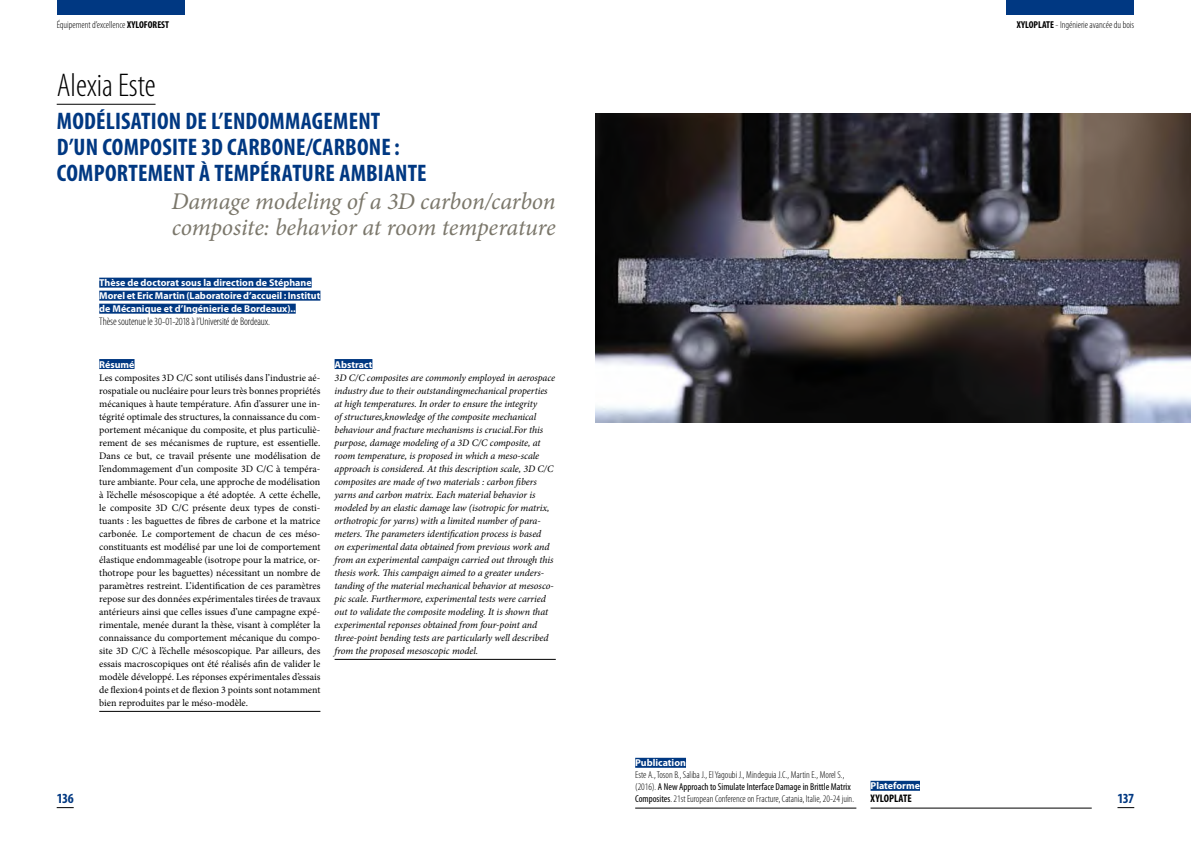
<style>
.page{position:relative;width:1191px;height:842px;background:#fff}
.page>*{position:absolute;margin:0;border:0;box-sizing:border-box;transform-origin:0 0}
.t1{font:300 condensed 33px "Myriad Pro";color:#000}
.t2{font:700 condensed 24px "Myriad Pro";letter-spacing:.005em;color:#003882}
.t3{font:italic 24px/26px "Minion Pro";letter-spacing:-.01em;color:#7b776b}
.t4{font:700 condensed 14px "Myriad Pro";letter-spacing:-.04em;color:#003882}
.t5{font:300 condensed 11px "Myriad Pro";letter-spacing:-.015em;color:#000}
.t6{font:700 condensed 11px "Myriad Pro";letter-spacing:-.005em;color:#000}
.t7{font:10px/13px "Minion Pro";color:#000;text-align:justify}
.t8{font:italic 10px/13px "Minion Pro";letter-spacing:-.01em;color:#000}
.t9{font:300 condensed 10px/12px "Myriad Pro";color:#000}
.t10{font:700 10px/13px "Myriad Pro";color:#fff}
.s1{font-weight:700}
.s2{font-weight:400}
</style>
<div class="page">
<div style="left:57px;top:0;width:127px;height:14px;background:#003882"></div>
<div style="left:1006px;top:0;width:128px;height:14px;background:#003882"></div>
<svg style="left:57px;top:807px;width:17px;height:1px"></svg>
<svg style="left:1117px;top:807px;width:17px;height:1px"></svg>
<hr style="left:57px;top:104px;width:98px;height:1px;background:#000">
<div style="left:99px;top:278px;width:213px;height:10px;background:#003882"></div>
<div style="left:99px;top:291px;width:221px;height:10px;background:#003882"></div>
<div style="left:99px;top:304px;width:197px;height:10px;background:#003882"></div>
<div style="left:99px;top:359px;width:35px;height:10px;background:#003882"></div>
<hr style="left:99px;top:711px;width:221px;height:1px;background:#000">
<div style="left:334px;top:359px;width:38px;height:10px;background:#003882"></div>
<hr style="left:334px;top:659px;width:222px;height:1px;background:#000">
<div style="left:635px;top:758px;width:51px;height:10px;background:#003882"></div>
<hr style="left:635px;top:808px;width:221px;height:1px;background:#000">
<div style="left:870px;top:781px;width:50px;height:10px;background:#003882"></div>
<hr style="left:870px;top:808px;width:221px;height:1px;background:#000">
<img style="left:595px;top:113px;width:596px;height:310px">
<p class="t9" style="left:57px;top:19px;width:114px">Équipement d’excellence <span class="s1">XYLOFOREST</span></p>
<p class="t9" style="left:1016px;top:19px;width:119px"><span class="s1">XYLOPLATE</span> - Ingénierie avancée du bois</p>
<h1 class="t1" style="left:57px;top:67px;width:100px">Alexia Este</h1>
<h2 class="t2" style="left:57px;top:106px;width:60px">MODÉLISATION</h2>
<h2 class="t2" style="left:186px;top:106px;width:52px">DE L’ENDOMMA</h2>
<h2 class="t2" style="left:312px;top:106px;width:24px">GEMENT</h2>
<h2 class="t2" style="left:57px;top:132px;width:57px">D’UN COMPOSITE</h2>
<h2 class="t2" style="left:201px;top:132px;width:38px">3D CARBONE</h2>
<h2 class="t2" style="left:306px;top:132px;width:18px">/CARBONE</h2>
<h2 class="t2" style="left:394px;top:132px;width:7px">:</h2>
<h2 class="t2" style="left:57px;top:158px;width:13px">COMPORTEMENT</h2>
<h2 class="t2" style="left:199px;top:158px;width:28px">À TEMP</h2>
<h2 class="t2" style="left:260px;top:158px;width:22px">ÉRATURE</h2>
<h2 class="t2" style="left:339px;top:158px;width:12px">AMBIANTE</h2>
<h2 class="t3" style="left:171px;top:189px;width:386px">Damage modeling of a 3D carbon/carbon composite: behavior at room temperature</h2>
<p class="t10" style="left:99px;top:276px;width:223px">Thèse de doctorat sous la direction de Stéphane<br>Morel et Eric Martin (Laboratoire d’accueil : Institut de Mécanique et d’Ingénierie de Bordeaux)..</p>
<p class="t5" style="left:99px;top:316px;width:172px">Thèse soutenue le 30-01-2018 à l’Université de Bordeaux.</p>
<p class="t10" style="left:99px;top:357px;width:37px">Résumé</p>
<p class="t7" style="left:99px;top:371px;width:223px">Les composites 3D C/C sont utilisés dans l’industrie aé&shy;rospatiale ou nucléaire pour leurs très bonnes propriétés mécaniques à haute température. Afin d’assurer une in&shy;tégrité optimale des structures, la connaissance du com&shy;portement mécanique du composite, et plus particuliè&shy;rement de ses mécanismes de rupture, est essentielle.<br>Dans ce but, ce travail présente une modélisation de l’endommagement d’un composite 3D C/C à tempéra&shy;ture ambiante. Pour cela, une approche de modélisation à l’échelle mésoscopique a été adoptée. A cette échelle, le composite 3D C/C présente deux types de consti&shy;tuants : les baguettes de fibres de carbone et la matrice carbonée. Le comportement de chacun de ces méso&shy;constituants est modélisé par une loi de comportement élastique endommageable (isotrope pour la matrice, or&shy;thotrope pour les baguettes) nécessitant un nombre de paramètres restreint. L’identification de ces paramètres repose sur des données expérimentales tirées de travaux antérieurs ainsi que celles issues d’une campagne expé&shy;rimentale, menée durant la thèse, visant à compléter la connaissance du comportement mécanique du compo&shy;site 3D C/C à l’échelle mésoscopique. Par ailleurs, des essais macroscopiques ont été réalisés afin de valider le modèle développé. Les réponses expérimentales d’essais de flexion4 points et de flexion 3 points sont notamment bien reproduites par le méso-modèle.</p>
<p class="t10" style="left:334px;top:357px;width:39px">Abstract</p>
<p class="t8" style="left:334px;top:371px;width:222px">3D C/C composites are commonly employed in aerospace industry due to their outstandingmechanical properties at high temperatures. In order to ensure the integrity<br>of structures,knowledge of the composite mechanical behaviour and fracture mechanisms is crucial.For this purpose, damage modeling of a 3D C/C composite, at room temperature, is proposed in which a meso-scale approach is considered. At this description scale, 3D C/C composites are made of two materials : carbon fibers yarns and carbon matrix. Each material behavior is modeled by an elastic damage law (isotropic for matrix, orthotropic for yarns) with a limited number of para&shy;meters. The parameters identification process is based<br>on experimental data obtained from previous work and from an experimental campaign carried out through this thesis work. This campaign aimed to a greater unders&shy;tanding of the material mechanical behavior at mesosco&shy;pic scale. Furthermore, experimental tests were carried out to validate the composite modeling. It is shown that experimental reponses obtained from four-point and three-point bending tests are particularly well described from the proposed mesoscopic model.</p>
<p class="t10" style="left:635px;top:756px;width:52px">Publication</p>
<p class="t9" style="left:635px;top:769px;width:220px">Este A., Toson B., Saliba J., El Yagoubi J., Mindeguia J.C., Martin E., Morel S., (2016). <span class="s2">A New Approach to Simulate Interface Damage in Brittle Matrix<br>Composites</span>. 21st European Conference on Fracture, Catania, Italie, 20-24 juin.</p>
<p class="t10" style="left:870px;top:779px;width:51px">Plateforme</p>
<h3 class="t4" style="left:57px;top:789px;width:18px">136</h3>
<h3 class="t4" style="left:1117px;top:789px;width:18px">137</h3>
<p class="t6" style="left:870px;top:792px;width:43px">XYLOPLATE</p>
</div>
